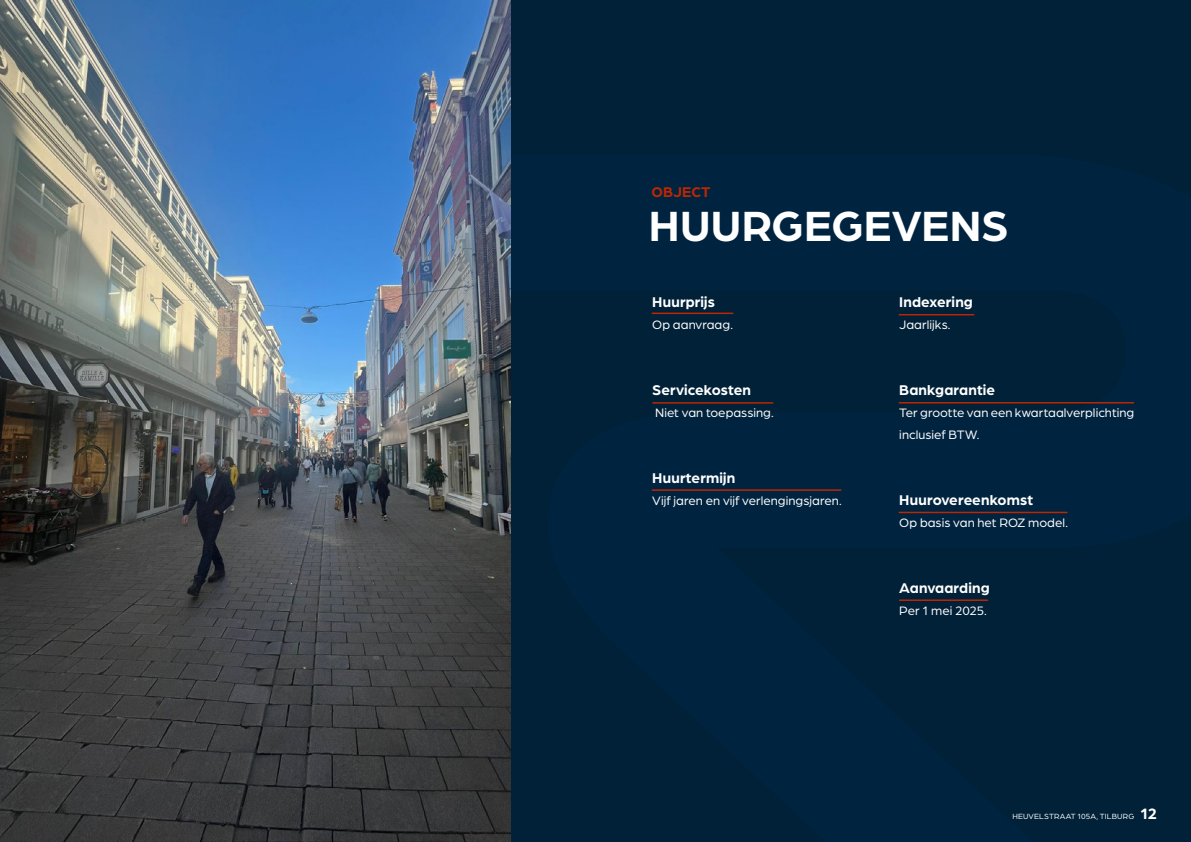
<style>
.page{position:relative;width:1191px;height:842px;background:#fff}
.page>*{position:absolute;margin:0;border:0;box-sizing:border-box;transform-origin:0 0}
.t1{font:700 45px "Arboria";color:#fff}
.t2{font:700 15px "Arboria";letter-spacing:.005em;color:#fff}
.t3{font:700 15px "Arboria";letter-spacing:.01em;color:#bc2701}
.t4{font:13px/22px "Arboria";color:#fff}
.t5{font:8px "Arboria";letter-spacing:.02em;color:#fff}
.s1{font-weight:700;font-size:16px}
</style>
<div class="page">
<div style="left:1px;top:0;width:1190px;height:842px;background:#002138"></div>
<img style="left:0;top:0;width:510px;height:842px">
<hr style="left:652px;top:313px;width:81px;height:1px;background:#bc2701">
<hr style="left:899px;top:314px;width:75px;height:1px;background:#bc2701">
<hr style="left:652px;top:489px;width:189px;height:2px;background:#bc2701">
<hr style="left:899px;top:512px;width:168px;height:1px;background:#bc2701">
<hr style="left:899px;top:402px;width:234px;height:1px;background:#bc2701">
<hr style="left:653px;top:402px;width:120px;height:2px;background:#bc2701">
<hr style="left:899px;top:599px;width:88px;height:2px;background:#bc2701">
<p class="t3" style="left:651px;top:181px;width:61px">OBJECT</p>
<h1 class="t1" style="left:649px;top:195px;width:361px">HUURGEGEVENS</h1>
<p class="t2" style="left:652px;top:291px;width:64px">Huurprijs</p>
<p class="t4" style="left:652px;top:313px;width:82px">Op aanvraag.</p>
<p class="t2" style="left:652px;top:379px;width:100px">Servicekosten</p>
<p class="t4" style="left:655px;top:401px;width:120px">Niet van toepassing.</p>
<p class="t2" style="left:652px;top:467px;width:84px">Huurtermijn</p>
<p class="t4" style="left:652px;top:489px;width:191px">Vijf jaren en vijf verlengingsjaren.</p>
<p class="t2" style="left:899px;top:291px;width:75px">Indexering</p>
<p class="t4" style="left:899px;top:313px;width:53px">Jaarlijks.</p>
<p class="t2" style="left:899px;top:379px;width:97px">Bankgarantie</p>
<p class="t4" style="left:899px;top:401px;width:236px">Ter grootte van een kwartaalverplichting inclusief BTW.</p>
<p class="t2" style="left:899px;top:489px;width:135px">Huurovereenkomst</p>
<p class="t4" style="left:899px;top:511px;width:170px">Op basis van het ROZ model.</p>
<p class="t2" style="left:899px;top:577px;width:92px">Aanvaarding</p>
<p class="t4" style="left:899px;top:599px;width:89px">Per 1 mei 2025.</p>
<p class="t5" style="left:1012px;top:811px;width:146px">HEUVELSTRAAT 105A, TILBURG <span class="s1">12</span></p>
</div>
